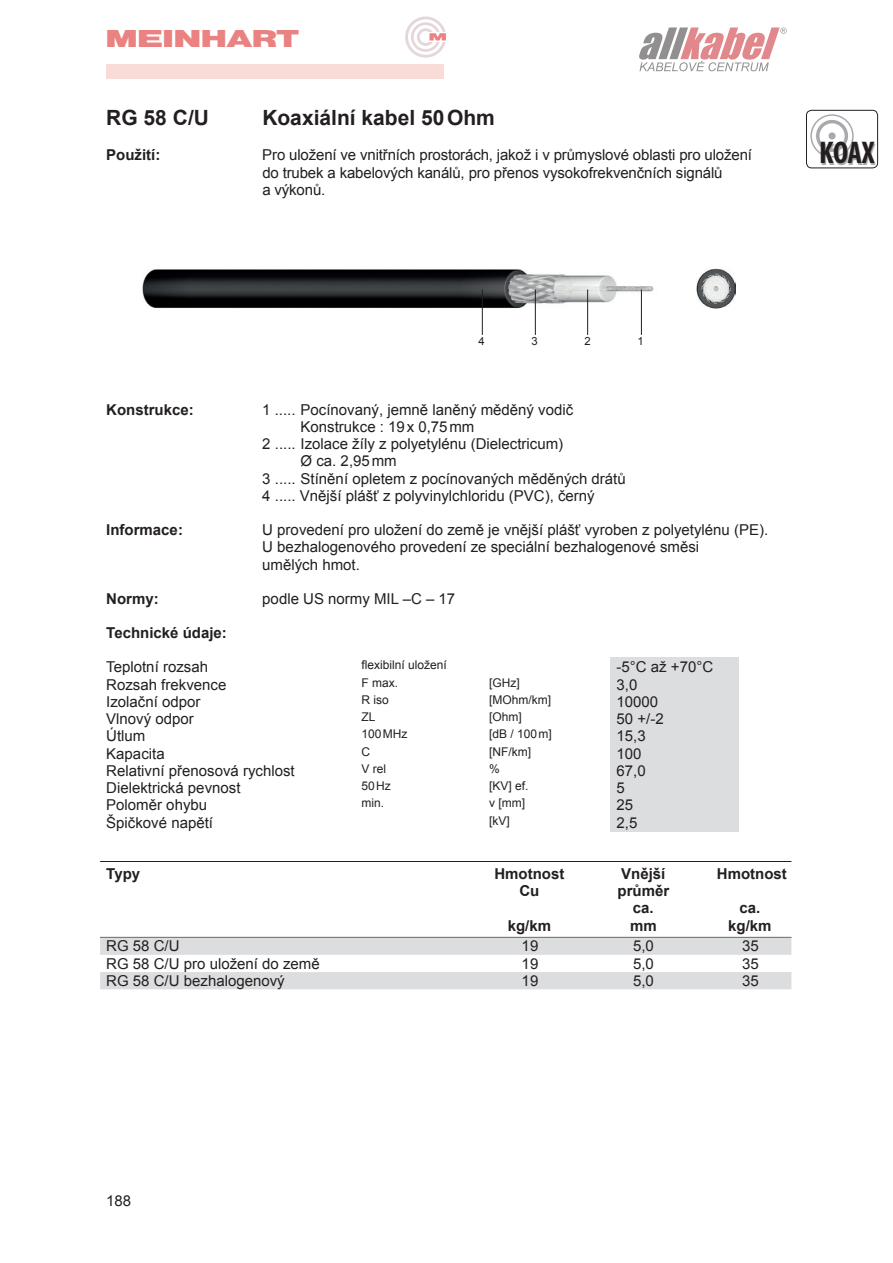
<style>
.page{position:relative;width:893px;height:1263px;background:#fff}
.page>*{position:absolute;margin:0;border:0;box-sizing:border-box;transform-origin:0 0}
.t1{font:700 condensed 31.5px "Myriad Pro";color:#231f20}
.t2{font:800 25.5px "Sans EE";letter-spacing:-.05em;color:#e98281;scale:1.56 1}
.t3{font:700 21px "Arial";color:#231f20}
.t4{font:15px/17.2px "Arial";color:#231f20}
.t5{font:700 15px/17.2px "Arial";color:#231f20;text-align:center}
.t6{font:12px "Arial";color:#231f20}
.t7{font:11.25px "Arial";color:#231f20}
</style>
<div class="page">
<div style="left:610px;top:657px;width:129px;height:175px;background:#dcdddf"></div>
<div style="left:806px;top:110px;width:72px;height:58px;border:1px solid #231f20;border-radius:5px"></div>
<div style="left:810px;top:114px;width:44px;height:44px;border:2px solid #a8a9ad;border-radius:50%"></div>
<div style="left:816px;top:120px;width:32px;height:32px;border:3px solid #a8a9ad;border-radius:50%"></div>
<div style="left:828px;top:132px;width:8px;height:7px;background:#a8a9ad;border-radius:50%"></div>
<hr style="left:100px;top:861px;width:691px;height:1px;background:#231f20">
<div style="left:100px;top:937px;width:691px;height:18px;background:#dcdddf"></div>
<div style="left:100px;top:972px;width:691px;height:17px;background:#dcdddf"></div>
<img style="left:143px;top:268px;width:593px;height:40px">
<hr style="left:641px;top:289px;width:1px;height:46px;background:#231f20">
<hr style="left:587px;top:289px;width:1px;height:46px;background:#231f20">
<hr style="left:535px;top:289px;width:1px;height:46px;background:#231f20">
<hr style="left:482px;top:289px;width:1px;height:46px;background:#231f20">
<svg style="left:405px;top:16px;width:41px;height:42px"></svg>
<div style="left:106px;top:64px;width:338px;height:15px;background:#f9dcd7"></div>
<svg style="left:639px;top:27px;width:148px;height:44px"></svg>
<h2 class="t2" style="left:105px;top:25px;width:126px">MEINHART</h2>
<h3 class="t3" style="left:106px;top:104px;width:104px">RG 58 C/U</h3>
<h3 class="t3" style="left:262px;top:104px;width:234px">Koaxiální kabel 50Ohm</h3>
<p class="t5" style="left:106px;top:147px;width:56px">Použití:</p>
<p class="t4" style="left:262px;top:147px;width:491px">Pro uložení ve vnitřních prostorách, jakož i v průmyslové oblasti pro uložení do trubek a kabelových kanálů, pro přenos vysokofrekvenčních signálů<br>a výkonů.</p>
<h1 class="t1" style="left:819px;top:133px;width:57px">KOAX</h1>
<p class="t7" style="left:478px;top:334px;width:8px">4</p>
<p class="t7" style="left:531px;top:334px;width:8px">3</p>
<p class="t7" style="left:584px;top:334px;width:8px">2</p>
<p class="t7" style="left:637px;top:334px;width:8px">1</p>
<p class="t5" style="left:106px;top:401px;width:89px">Konstrukce:</p>
<p class="t4" style="left:262px;top:401px;width:312px">1 ..... Pocínovaný, jemně laněný měděný vodič</p>
<p class="t4" style="left:301px;top:418px;width:175px">Konstrukce : 19x 0,75mm</p>
<p class="t4" style="left:262px;top:435px;width:302px">2 ..... Izolace žíly z polyetylénu (Dielectricum)</p>
<p class="t4" style="left:301px;top:452px;width:98px">Ø ca. 2,95mm</p>
<p class="t4" style="left:262px;top:470px;width:365px">3 ..... Stínění opletem z pocínovaných měděných drátů</p>
<p class="t4" style="left:262px;top:487px;width:334px">4 ..... Vnější plášť z polyvinylchloridu (PVC), černý</p>
<p class="t5" style="left:106px;top:522px;width:78px">Informace:</p>
<p class="t4" style="left:262px;top:521px;width:507px">U provedení pro uložení do země je vnější plášť vyroben z polyetylénu (PE).<br>U bezhalogenového provedení ze speciální bezhalogenové směsi<br>umělých hmot.</p>
<p class="t5" style="left:106px;top:590px;width:54px">Normy:</p>
<p class="t4" style="left:262px;top:590px;width:194px">podle US normy MIL –C – 17</p>
<p class="t5" style="left:106px;top:625px;width:122px">Technické údaje:</p>
<p class="t4" style="left:106px;top:659px;width:103px">Teplotní rozsah</p>
<p class="t6" style="left:361px;top:657px;width:87px">flexibilní uložení</p>
<p class="t4" style="left:617px;top:659px;width:98px">-5°C až +70°C</p>
<p class="t4" style="left:106px;top:676px;width:122px">Rozsah frekvence</p>
<p class="t6" style="left:361px;top:674px;width:38px">F max.</p>
<p class="t6" style="left:489px;top:674px;width:32px">[GHz]</p>
<p class="t4" style="left:617px;top:676px;width:22px">3,0</p>
<p class="t4" style="left:106px;top:693px;width:96px">Izolační odpor</p>
<p class="t6" style="left:361px;top:692px;width:29px">R iso</p>
<p class="t6" style="left:489px;top:692px;width:64px">[MOhm/km]</p>
<p class="t4" style="left:617px;top:693px;width:43px">10000</p>
<p class="t4" style="left:106px;top:710px;width:89px">Vlnový odpor</p>
<p class="t6" style="left:361px;top:709px;width:16px">ZL</p>
<p class="t6" style="left:489px;top:709px;width:34px">[Ohm]</p>
<p class="t4" style="left:617px;top:710px;width:49px">50 +/-2</p>
<p class="t4" style="left:106px;top:728px;width:41px">Útlum</p>
<p class="t6" style="left:361px;top:726px;width:48px">100MHz</p>
<p class="t6" style="left:489px;top:726px;width:64px">[dB / 100m]</p>
<p class="t4" style="left:617px;top:728px;width:31px">15,3</p>
<p class="t4" style="left:106px;top:745px;width:60px">Kapacita</p>
<p class="t6" style="left:361px;top:743px;width:10px">C</p>
<p class="t6" style="left:489px;top:743px;width:43px">[NF/km]</p>
<p class="t4" style="left:617px;top:745px;width:27px">100</p>
<p class="t4" style="left:106px;top:762px;width:190px">Relativní přenosová rychlost</p>
<p class="t6" style="left:361px;top:761px;width:26px">V rel</p>
<p class="t6" style="left:489px;top:761px;width:12px">%</p>
<p class="t4" style="left:617px;top:762px;width:31px">67,0</p>
<p class="t4" style="left:106px;top:779px;width:136px">Dielektrická pevnost</p>
<p class="t6" style="left:361px;top:778px;width:31px">50Hz</p>
<p class="t6" style="left:489px;top:778px;width:41px">[KV] ef.</p>
<p class="t4" style="left:617px;top:779px;width:10px">5</p>
<p class="t4" style="left:106px;top:797px;width:102px">Poloměr ohybu</p>
<p class="t6" style="left:361px;top:795px;width:24px">min.</p>
<p class="t6" style="left:489px;top:795px;width:37px">v [mm]</p>
<p class="t4" style="left:617px;top:797px;width:18px">25</p>
<p class="t4" style="left:106px;top:814px;width:108px">Špičkové napětí</p>
<p class="t6" style="left:489px;top:812px;width:22px">[kV]</p>
<p class="t4" style="left:617px;top:814px;width:22px">2,5</p>
<p class="t5" style="left:106px;top:865px;width:35px">Typy</p>
<p class="t5" style="left:494px;top:865px;width:71px">Hmotnost</p>
<p class="t5" style="left:621px;top:865px;width:46px">Vnější</p>
<p class="t5" style="left:717px;top:865px;width:71px">Hmotnost</p>
<p class="t5" style="left:519px;top:883px;width:21px">Cu</p>
<p class="t5" style="left:617px;top:883px;width:53px">průměr ca.</p>
<p class="t5" style="left:739px;top:900px;width:22px">ca.</p>
<p class="t5" style="left:508px;top:917px;width:45px">kg/km</p>
<p class="t5" style="left:630px;top:917px;width:28px">mm</p>
<p class="t5" style="left:728px;top:917px;width:45px">kg/km</p>
<p class="t4" style="left:106px;top:937px;width:75px">RG 58 C/U</p>
<p class="t4" style="left:522px;top:937px;width:18px">19</p>
<p class="t4" style="left:633px;top:937px;width:22px">5,0</p>
<p class="t4" style="left:742px;top:937px;width:18px">35</p>
<p class="t4" style="left:106px;top:955px;width:215px">RG 58 C/U pro uložení do země</p>
<p class="t4" style="left:522px;top:955px;width:18px">19</p>
<p class="t4" style="left:633px;top:955px;width:22px">5,0</p>
<p class="t4" style="left:742px;top:955px;width:18px">35</p>
<p class="t4" style="left:106px;top:972px;width:180px">RG 58 C/U bezhalogenový</p>
<p class="t4" style="left:522px;top:972px;width:18px">19</p>
<p class="t4" style="left:633px;top:972px;width:22px">5,0</p>
<p class="t4" style="left:742px;top:972px;width:18px">35</p>
<p class="t4" style="left:106px;top:1192px;width:27px">188</p>
</div>
